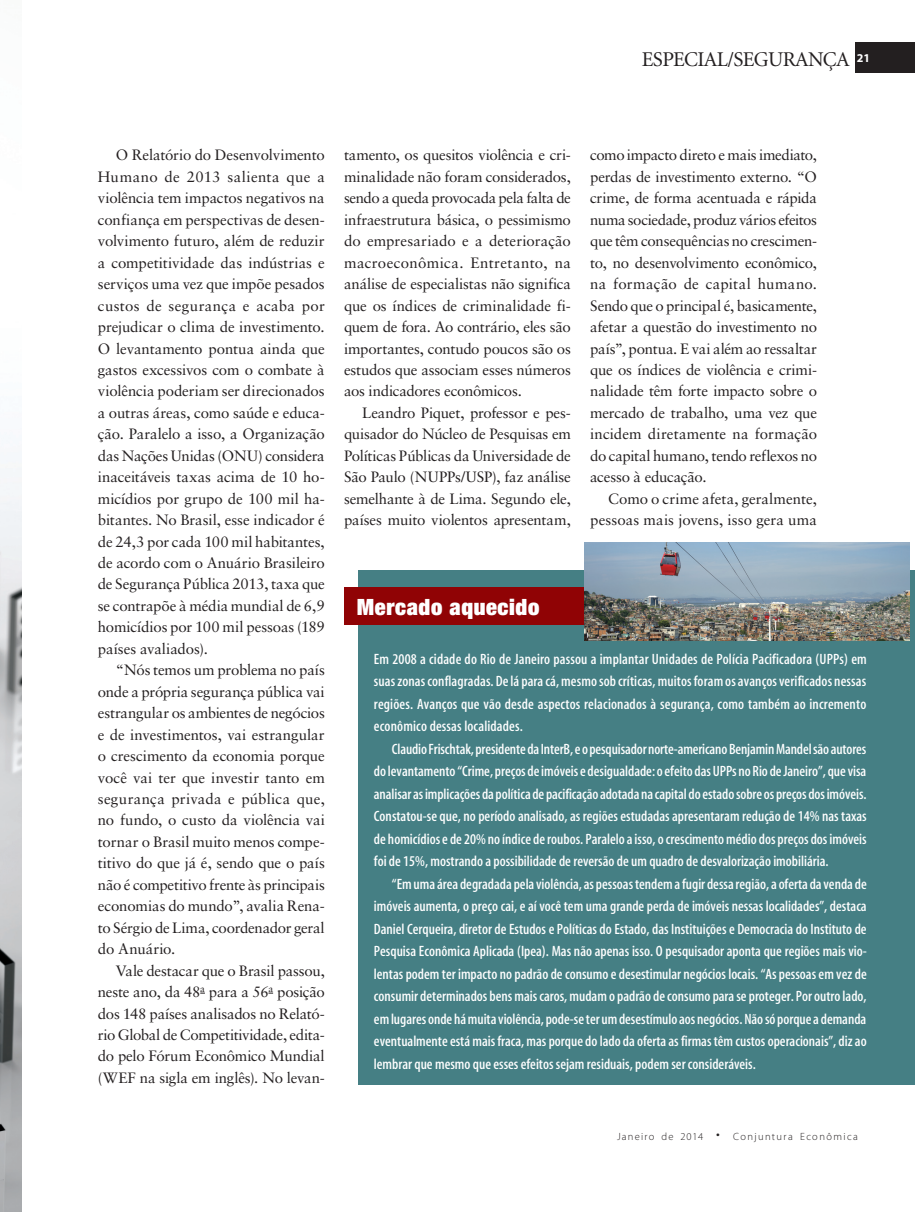
<style>
.page{position:relative;width:915px;height:1212px;background:#fff}
.page>*{position:absolute;margin:0;border:0;box-sizing:border-box;transform-origin:0 0}
.t1{font:900 expanded 22.5px "Helvetica Neue";letter-spacing:.03em;color:#fff}
.t2{font:21px "Adobe Corp ID Minion Rg";letter-spacing:-.03em;color:#231f20}
.t3{font:15px/21.5px "Sabon";letter-spacing:-.01em;color:#231f20;text-align:justify}
.t4{font:15px/22.5px "Adobe Corp ID Myriad Pkg";color:#fff;text-align:justify}
.t5{font:12px "Adobe Corp ID Myriad Bd";color:#fff}
.t6{font:10.5px "Adobe Corp ID Myriad Lt";letter-spacing:.125em;color:#231f20}
.s1{font-size:15px}
</style>
<div class="page">
<div style="left:855px;top:42px;width:59px;height:31px;background:#231f20"></div>
<div style="left:359px;top:570px;width:555px;height:514px;background:#457f84"></div>
<img style="left:0;top:460px;width:21px;height:752px">
<div style="left:344px;top:587px;width:288px;height:38px;background:#900305"></div>
<img style="left:584px;top:542px;width:325px;height:98px">
<h2 class="t2" style="left:641px;top:49px;width:209px">ESPECIAL/SEGURANÇA</h2>
<p class="t5" style="left:856px;top:52px;width:15px">21</p>
<p class="t3" style="left:98px;top:144px;width:228px;text-indent:18px">O Relatório do Desenvolvimento Humano de 2013 salienta que a violência tem impactos negativos na confiança em perspectivas de desen&shy;volvimento futuro, além de reduzir a competitividade das indústrias e serviços uma vez que impõe pesados custos de segurança e acaba por prejudicar o clima de investimento.<br>O levantamento pontua ainda que gastos excessivos com o combate à violência poderiam ser direcionados a outras áreas, como saúde e educa&shy;ção. Paralelo a isso, a Organização das Nações Unidas (ONU) considera inaceitáveis taxas acima de 10 ho&shy;micídios por grupo de 100 mil ha&shy;bitantes. No Brasil, esse indicador é de 24,3 por cada 100 mil habitantes, de acordo com o Anuário Brasileiro de Segurança Pública 2013, taxa que se contrapõe à média mundial de 6,9 homicídios por 100 mil pessoas (189 países avaliados).</p>
<p class="t3" style="left:98px;top:659px;width:228px;text-indent:18px">“Nós temos um problema no país onde a própria segurança pública vai estrangular os ambientes de negócios e de investimentos, vai estrangular o crescimento da economia porque você vai ter que investir tanto em segurança privada e pública que, no fundo, o custo da violência vai tornar o Brasil muito menos compe&shy;titivo do que já é, sendo que o país não é competitivo frente às principais economias do mundo”, avalia Rena&shy;to Sérgio de Lima, coordenador geral do Anuário.</p>
<p class="t3" style="left:98px;top:959px;width:228px;text-indent:18px">Vale destacar que o Brasil passou, neste ano, da 48<sup>a</sup> para a 56<sup>a</sup> posição dos 148 países analisados no Relató&shy;rio Global de Competitividade, edita&shy;do pelo Fórum Econômico Mundial (WEF na sigla em inglês). No levan-</p>
<p class="t3" style="left:344px;top:144px;width:228px">tamento, os quesitos violência e cri&shy;minalidade não foram considerados, sendo a queda provocada pela falta de infraestrutura básica, o pessimismo do empresariado e a deterioração macroeconômica. Entretanto, na análise de especialistas não significa que os índices de criminalidade fi&shy;quem de fora. Ao contrário, eles são importantes, contudo poucos são os estudos que associam esses números aos indicadores econômicos.</p>
<p class="t3" style="left:344px;top:402px;width:228px;text-indent:18px">Leandro Piquet, professor e pes&shy;quisador do Núcleo de Pesquisas em Políticas Públicas da Universidade de São Paulo (NUPPs/USP), faz análise semelhante à de Lima. Segundo ele, países muito violentos apresentam,</p>
<p class="t3" style="left:590px;top:144px;width:228px">como impacto direto e mais imediato, perdas de investimento externo. “O crime, de forma acentuada e rápida numa sociedade, produz vários efeitos que têm consequências no crescimen&shy;to, no desenvolvimento econômico, na formação de capital humano.<br>Sendo que o principal é, basicamente, afetar a questão do investimento no país”, pontua. E vai além ao ressaltar que os índices de violência e crimi&shy;nalidade têm forte impacto sobre o mercado de trabalho, uma vez que incidem diretamente na formação do capital humano, tendo reflexos no acesso à educação.</p>
<p class="t3" style="left:590px;top:488px;width:228px;text-align:right">Como o crime afeta, geralmente, pessoas mais jovens, isso gera uma</p>
<h1 class="t1" style="left:356px;top:593px;width:184px">Mercado aquecido</h1>
<p class="t4" style="left:374px;top:648px;width:494px">Em 2008 a cidade do Rio de Janeiro passou a implantar Unidades de Polícia Pacificadora (UPPs) em suas zonas conflagradas. De lá para cá, mesmo sob críticas, muitos foram os avanços verificados nessas regiões. Avanços que vão desde aspectos relacionados à segurança, como também ao incremento econômico dessas localidades.</p>
<p class="t4" style="left:374px;top:738px;width:494px;text-indent:18px">Claudio Frischtak, presidente da InterB, e o pesquisador norte-americano Benjamin Mandel são autores do levantamento “Crime, preços de imóveis e desigualdade: o efeito das UPPs no Rio de Janeiro”, que visa analisar as implicações da política de pacificação adotada na capital do estado sobre os preços dos imóveis.<br>Constatou-se que, no período analisado, as regiões estudadas apresentaram redução de 14% nas taxas de homicídios e de 20% no índice de roubos. Paralelo a isso, o crescimento médio dos preços dos imóveis foi de 15%, mostrando a possibilidade de reversão de um quadro de desvalorização imobiliária.</p>
<p class="t4" style="left:374px;top:873px;width:494px;text-indent:18px">“Em uma área degradada pela violência, as pessoas tendem a fugir dessa região, a oferta da venda de imóveis aumenta, o preço cai, e aí você tem uma grande perda de imóveis nessas localidades”, destaca Daniel Cerqueira, diretor de Estudos e Políticas do Estado, das Instituições e Democracia do Instituto de Pesquisa Econômica Aplicada (Ipea). Mas não apenas isso. O pesquisador aponta que regiões mais vio&shy;lentas podem ter impacto no padrão de consumo e desestimular negócios locais. “As pessoas em vez de consumir determinados bens mais caros, mudam o padrão de consumo para se proteger. Por outro lado, em lugares onde há muita violência, pode-se ter um desestímulo aos negócios. Não só porque a demanda eventualmente está mais fraca, mas porque do lado da oferta as firmas têm custos operacionais”, diz ao lembrar que mesmo que esses efeitos sejam residuais, podem ser consideráveis.</p>
<p class="t6" style="left:617px;top:1131px;width:242px">Janeiro de 2014 <span class="s1">•</span> Conjuntura Econômica</p>
</div>
